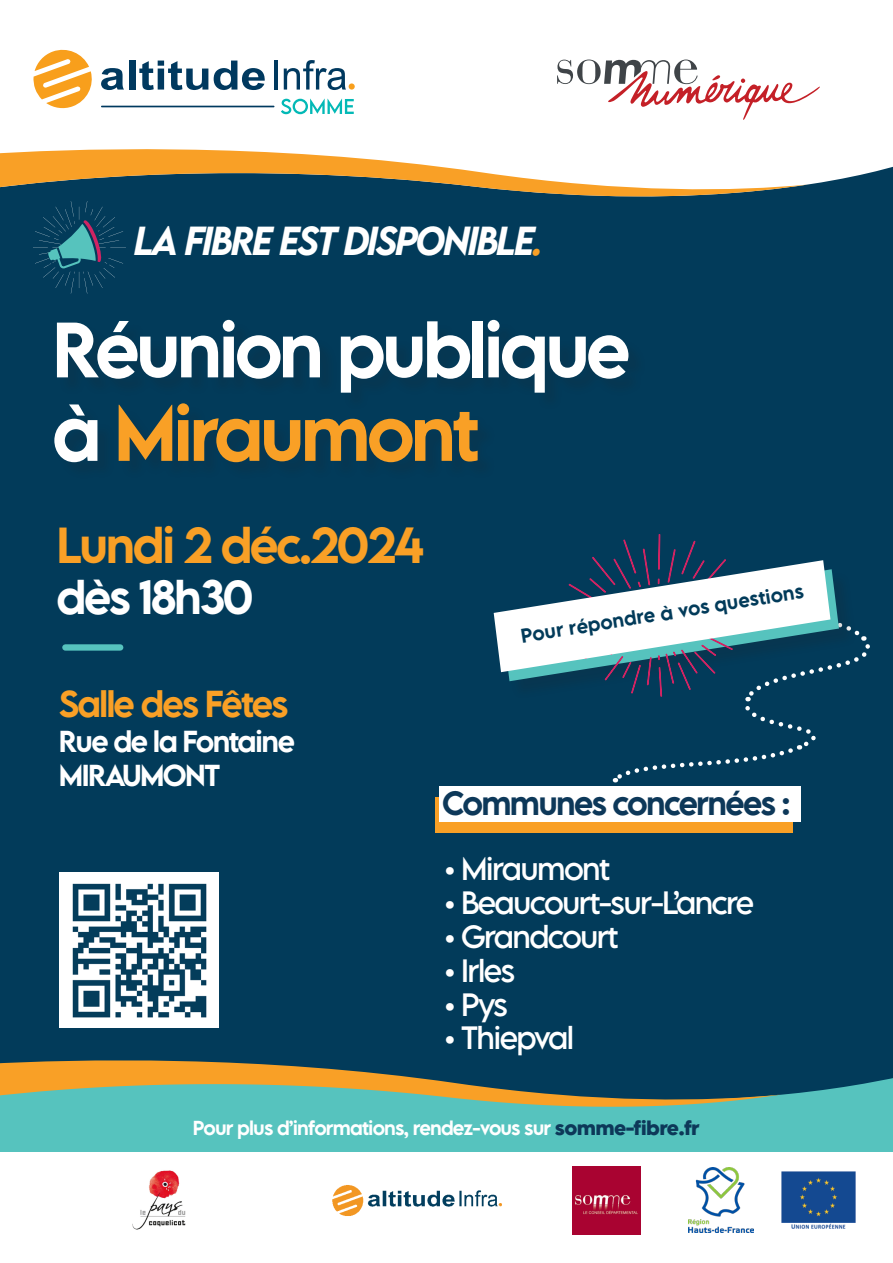
<style>
.page{position:relative;width:893px;height:1263px;background:#fff}
.page>*{position:absolute;margin:0;border:0;box-sizing:border-box;transform-origin:0 0}
.t1{font:500 69.6px/83.6px "LEMONMILK Pro FTR";letter-spacing:-.06em;color:#fff}
.t2{font:500 45px "LEMONMILK Pro FTR";letter-spacing:-.06em;color:#f9a026}
.t3{font:500 42.45px "LEMONMILK Pro FTR";letter-spacing:-.06em;color:#fff}
.t4{font:italic 500 36px "LEMONMILK Pro FTR";letter-spacing:-.06em;color:#fff}
.t5{font:500 33.3px "LEMONMILK Pro FTR";letter-spacing:-.06em;color:#f9a026}
.t6{font:500 30px "LEMONMILK Pro FTR";letter-spacing:-.06em;color:#0d3859}
.t7{font:28.65px "LEMONMILK Pro FTR";letter-spacing:-.06em;color:#fff}
.t8{font:500 27px "LEMONMILK Pro FTR";letter-spacing:-.06em;color:#fff}
.t9{font:500 18px "LEMONMILK Pro FTR";letter-spacing:-.05em;color:#fff}
.t10{font:500 17.85px "LEMONMILK Pro FTR";color:#023b5a}
.s1{color:#f9a026}
.s2{font-weight:700;color:#0d3859}
</style>
<div class="page">
<div style="left:0;top:166px;width:893px;height:900px;background:#023b5a"></div>
<svg style="left:0;top:149px;width:808px;height:47px"></svg>
<div style="left:65px;top:644px;width:55px;height:7px;background:#56c3be"></div>
<svg style="left:34px;top:201px;width:92px;height:93px;background:#124c67"></svg>
<div style="left:59px;top:873px;width:159px;height:155px;background:#fff"></div>
<div style="left:0;top:1066px;width:893px;height:86px;background:#56c3be"></div>
<svg style="left:0;top:1055px;width:781px;height:52px;background:#637b61"></svg>
<svg style="left:494px;top:533px;width:377px;height:250px"></svg>
<div style="left:435px;top:797px;width:358px;height:36px;background:#f9a026"></div>
<div style="left:439px;top:786px;width:362px;height:36px;background:#fff"></div>
<div style="left:57px;top:323px;width:590px;height:157px;background:#023a59"></div>
<div style="left:349px;top:83px;width:6px;height:7px;background:#f89f1c;border-radius:50%"></div>
<svg style="left:101px;top:68px;width:23px;height:22px"></svg>
<div style="left:129px;top:61px;width:6px;height:29px;background:#00395f"></div>
<svg style="left:139px;top:61px;width:69px;height:29px"></svg>
<svg style="left:214px;top:61px;width:51px;height:29px"></svg>
<hr style="left:274px;top:61px;width:4px;height:29px;background:#00395f">
<svg style="left:284px;top:60px;width:62px;height:30px"></svg>
<svg style="left:33px;top:49px;width:59px;height:60px"></svg>
<svg style="left:281px;top:99px;width:73px;height:15px"></svg>
<hr style="left:101px;top:106px;width:173px;height:1px;background:#00395f">
<img style="left:781px;top:1171px;width:75px;height:58px">
<img style="left:332px;top:1185px;width:170px;height:31px">
<img style="left:573px;top:1166px;width:67px;height:68px">
<img style="left:689px;top:1168px;width:65px;height:65px">
<img style="left:72px;top:883px;width:135px;height:135px">
<svg style="left:557px;top:60px;width:263px;height:60px"></svg>
<img style="left:132px;top:1170px;width:54px;height:60px">
<p class="t4" style="left:134px;top:217px;width:411px">LA FIBRE EST DISPONIBLE<span class="s1">.</span></p>
<p class="t1" style="left:52px;top:309px;width:580px">Réunion publique à <span class="s1">Miraumont</span></p>
<p class="t2" style="left:57px;top:515px;width:369px">Lundi 2 déc.2024</p>
<p class="t3" style="left:57px;top:569px;width:198px">dès 18h30</p>
<p class="t5" style="left:59px;top:682px;width:231px">Salle des Fêtes</p>
<p class="t8" style="left:59px;top:723px;width:238px">Rue de la Fontaine</p>
<p class="t8" style="left:59px;top:758px;width:163px">MIRAUMONT</p>
<p class="t10" style="left:519px;top:624px;width:287px;rotate:-9deg">Pour répondre à vos questions</p>
<p class="t6" style="left:442px;top:783px;width:350px">Communes concernées :</p>
<p class="t7" style="left:443px;top:850px;width:169px">• Miraumont</p>
<p class="t7" style="left:443px;top:884px;width:313px">• Beaucourt-sur-L’ancre</p>
<p class="t7" style="left:443px;top:918px;width:177px">• Grandcourt</p>
<p class="t7" style="left:443px;top:951px;width:74px">• Irles</p>
<p class="t7" style="left:443px;top:985px;width:67px">• Pys</p>
<p class="t7" style="left:443px;top:1019px;width:133px">• Thiepval</p>
<p class="t9" style="left:193px;top:1116px;width:508px">Pour plus d’informations, rendez-vous sur <span class="s2">somme-fibre.fr</span></p>
</div>
